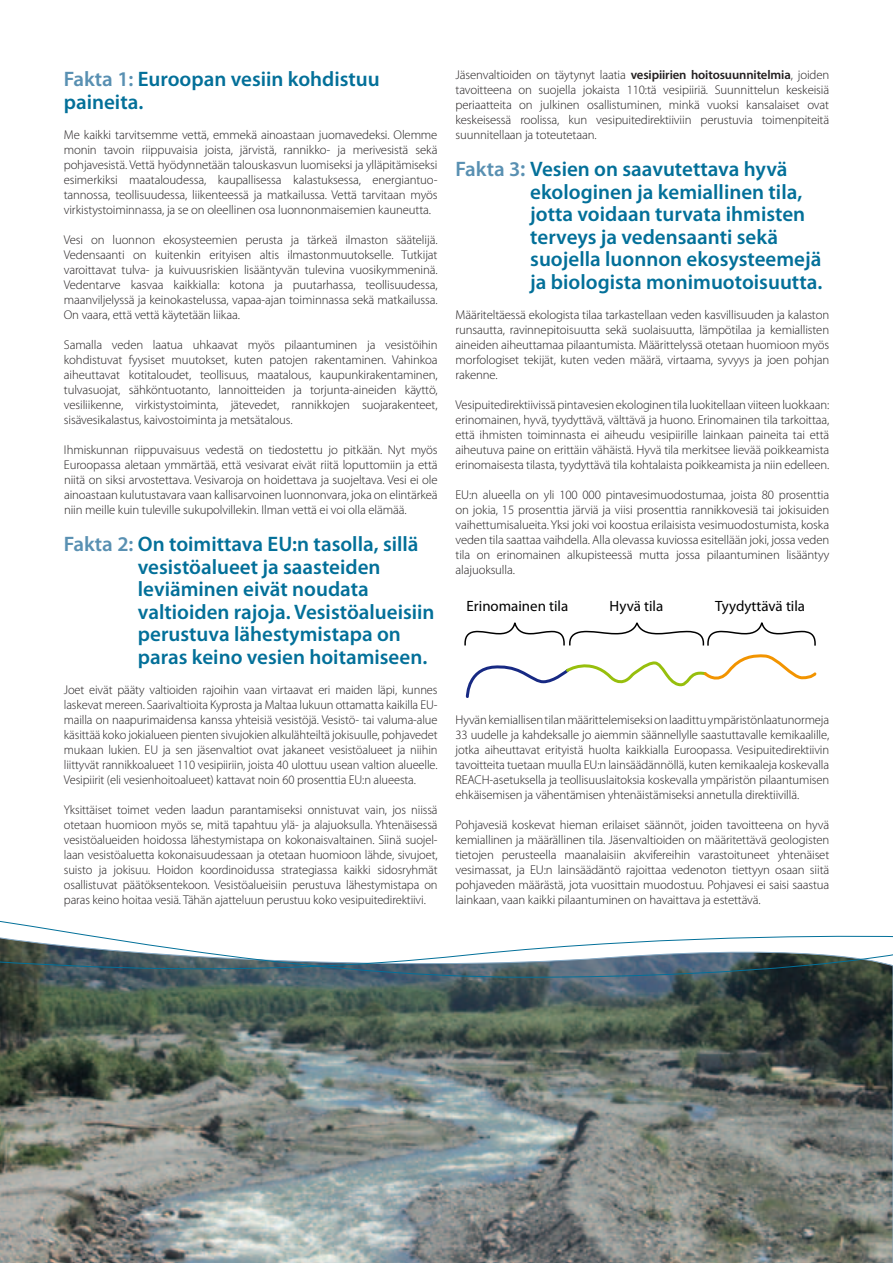
<style>
.page{position:relative;width:893px;height:1263px;background:#fff}
.page>*{position:absolute;margin:0;border:0;box-sizing:border-box;transform-origin:0 0}
.t1{font:600 21px/22.5px "Myriad Pro";color:#037099}
.t2{font:15px "Myriad Pro";color:#000}
.t3{font:300 12.75px/15px "Myriad Pro";letter-spacing:-.01em;color:#231f20;text-align:justify}
.s1{color:#5990b2}
.s2{font-weight:600}
.s3{font-size:22.5px;color:#5990b2}
</style>
<div class="page">
<img style="left:0;top:978px;width:893px;height:285px">
<svg style="left:0;top:921px;width:893px;height:57px"></svg>
<svg style="left:465px;top:654px;width:352px;height:43px"></svg>
<svg style="left:464px;top:622px;width:352px;height:24px"></svg>
<h1 class="t1" style="left:64px;top:67px;width:318px"><span class="s1">Fakta 1:</span> Euroopan vesiin kohdistuu paineita.</h1>
<p class="t3" style="left:64px;top:127px;width:375px">Me kaikki tarvitsemme vettä, emmekä ainoastaan juomavedeksi. Olemme monin tavoin riippuvaisia joista, järvistä, rannikko- ja merivesistä sekä pohjavesistä. Vettä hyödynnetään talouskasvun luomiseksi ja ylläpitämiseksi esimerkiksi maataloudessa, kaupallisessa kalastuksessa, energiantuo&shy;tannossa, teollisuudessa, liikenteessä ja matkailussa. Vettä tarvitaan myös virkistystoiminnassa, ja se on oleellinen osa luonnonmaisemien kauneutta.</p>
<p class="t3" style="left:64px;top:232px;width:375px">Vesi on luonnon ekosysteemien perusta ja tärkeä ilmaston säätelijä.<br>Vedensaanti on kuitenkin erityisen altis ilmastonmuutokselle. Tutkijat varoittavat tulva- ja kuivuusriskien lisääntyvän tulevina vuosikymmeninä.<br>Vedentarve kasvaa kaikkialla: kotona ja puutarhassa, teollisuudessa, maanviljelyssä ja keinokastelussa, vapaa-ajan toiminnassa sekä matkailussa.<br>On vaara, että vettä käytetään liikaa.</p>
<p class="t3" style="left:64px;top:337px;width:375px">Samalla veden laatua uhkaavat myös pilaantuminen ja vesistöihin kohdistuvat fyysiset muutokset, kuten patojen rakentaminen. Vahinkoa aiheuttavat kotitaloudet, teollisuus, maatalous, kaupunkirakentaminen, tulvasuojat, sähköntuotanto, lannoitteiden ja torjunta-aineiden käyttö, vesiliikenne, virkistystoiminta, jätevedet, rannikkojen suojarakenteet, sisävesikalastus, kaivostoiminta ja metsätalous.</p>
<p class="t3" style="left:64px;top:442px;width:375px">Ihmiskunnan riippuvaisuus vedestä on tiedostettu jo pitkään. Nyt myös Euroopassa aletaan ymmärtää, että vesivarat eivät riitä loputtomiin ja että niitä on siksi arvostettava. Vesivaroja on hoidettava ja suojeltava. Vesi ei ole ainoastaan kulutustavara vaan kallisarvoinen luonnonvara, joka on elintärkeä niin meille kuin tuleville sukupolvillekin. Ilman vettä ei voi olla elämää.</p>
<h1 class="t1" style="left:138px;top:532px;width:298px;text-indent:-74px"><span class="s1">Fakta 2:</span> On toimittava EU:n tasolla, sillä vesistöalueet ja saasteiden leviäminen eivät noudata valtioiden rajoja. Vesistöalueisiin perustuva lähestymistapa on paras keino vesien hoitamiseen.</h1>
<p class="t3" style="left:64px;top:682px;width:375px">Joet eivät pääty valtioiden rajoihin vaan virtaavat eri maiden läpi, kunnes laskevat mereen. Saarivaltioita Kyprosta ja Maltaa lukuun ottamatta kaikilla EU&shy;mailla on naapurimaidensa kanssa yhteisiä vesistöjä. Vesistö- tai valuma-alue käsittää koko jokialueen pienten sivujokien alkulähteiltä jokisuulle, pohjavedet mukaan lukien. EU ja sen jäsenvaltiot ovat jakaneet vesistöalueet ja niihin liittyvät rannikkoalueet 110 vesipiiriin, joista 40 ulottuu usean valtion alueelle.<br>Vesipiirit (eli vesienhoitoalueet) kattavat noin 60 prosenttia EU:n alueesta.</p>
<p class="t3" style="left:64px;top:802px;width:375px">Yksittäiset toimet veden laadun parantamiseksi onnistuvat vain, jos niissä otetaan huomioon myös se, mitä tapahtuu ylä- ja alajuoksulla. Yhtenäisessä vesistöalueiden hoidossa lähestymistapa on kokonaisvaltainen. Siinä suojel&shy;laan vesistöaluetta kokonaisuudessaan ja otetaan huomioon lähde, sivujoet, suisto ja jokisuu. Hoidon koordinoidussa strategiassa kaikki sidosryhmät osallistuvat päätöksentekoon. Vesistöalueisiin perustuva lähestymistapa on paras keino hoitaa vesiä. Tähän ajatteluun perustuu koko vesipuitedirektiivi.</p>
<p class="t3" style="left:455px;top:67px;width:375px">Jäsenvaltioiden on täytynyt laatia <span class="s2">vesipiirien hoitosuunnitelmia</span>, joiden tavoitteena on suojella jokaista 110:tä vesipiiriä. Suunnittelun keskeisiä periaatteita on julkinen osallistuminen, minkä vuoksi kansalaiset ovat keskeisessä roolissa, kun vesipuitedirektiiviin perustuvia toimenpiteitä suunnitellaan ja toteutetaan.</p>
<h1 class="t1" style="left:530px;top:157px;width:294px;text-indent:-75px"><span class="s1">Fakta 3</span><span class="s3">:</span> Vesien on saavutettava hyvä ekologinen ja kemiallinen tila, jotta voidaan turvata ihmisten terveys ja vedensaanti sekä suojella luonnon ekosysteemejä ja biologista monimuotoisuutta.</h1>
<p class="t3" style="left:455px;top:307px;width:375px">Määriteltäessä ekologista tilaa tarkastellaan veden kasvillisuuden ja kalaston runsautta, ravinnepitoisuutta sekä suolaisuutta, lämpötilaa ja kemiallisten aineiden aiheuttamaa pilaantumista. Määrittelyssä otetaan huomioon myös morfologiset tekijät, kuten veden määrä, virtaama, syvyys ja joen pohjan rakenne.</p>
<p class="t3" style="left:455px;top:397px;width:375px">Vesipuitedirektiivissäpintavesien ekologinentila luokitellaan viiteenluokkaan: erinomainen, hyvä, tyydyttävä, välttävä ja huono. Erinomainen tila tarkoittaa, että ihmisten toiminnasta ei aiheudu vesipiirille lainkaan paineita tai että aiheutuva paine on erittäin vähäistä. Hyvä tila merkitsee lievää poikkeamista erinomaisesta tilasta, tyydyttävä tila kohtalaista poikkeamista ja niin edelleen.</p>
<p class="t3" style="left:455px;top:487px;width:375px">EU:n alueella on yli 100 000 pintavesimuodostumaa, joista 80 prosenttia on jokia, 15 prosenttia järviä ja viisi prosenttia rannikkovesiä tai jokisuiden vaihettumisalueita. Yksi joki voi koostua erilaisista vesimuodostumista, koska veden tila saattaa vaihdella. Alla olevassa kuviossa esitellään joki, jossa veden tila on erinomainen alkupisteessä mutta jossa pilaantuminen lisääntyy alajuoksulla.</p>
<p class="t2" style="left:467px;top:597px;width:103px">Erinomainen tila</p>
<p class="t2" style="left:610px;top:597px;width:55px">Hyvä tila</p>
<p class="t2" style="left:715px;top:597px;width:92px">Tyydyttävä tila</p>
<p class="t3" style="left:455px;top:712px;width:375px">Hyvänkemiallisentilanmäärittelemiseksionlaadittuympäristönlaatunormeja 33 uudelle ja kahdeksalle jo aiemmin säännellylle saastuttavalle kemikaalille, jotka aiheuttavat erityistä huolta kaikkialla Euroopassa. Vesipuitedirektiivin tavoitteita tuetaan muulla EU:n lainsäädännöllä, kuten kemikaaleja koskevalla REACH-asetuksella ja teollisuuslaitoksia koskevalla ympäristön pilaantumisen ehkäisemisen ja vähentämisen yhtenäistämiseksi annetulla direktiivillä.</p>
<p class="t3" style="left:455px;top:817px;width:375px">Pohjavesiä koskevat hieman erilaiset säännöt, joiden tavoitteena on hyvä kemiallinen ja määrällinen tila. Jäsenvaltioiden on määritettävä geologisten tietojen perusteella maanalaisiin akvifereihin varastoituneet yhtenäiset vesimassat, ja EU:n lainsäädäntö rajoittaa vedenoton tiettyyn osaan siitä pohjaveden määrästä, jota vuosittain muodostuu. Pohjavesi ei saisi saastua lainkaan, vaan kaikki pilaantuminen on havaittava ja estettävä.</p>
</div>
